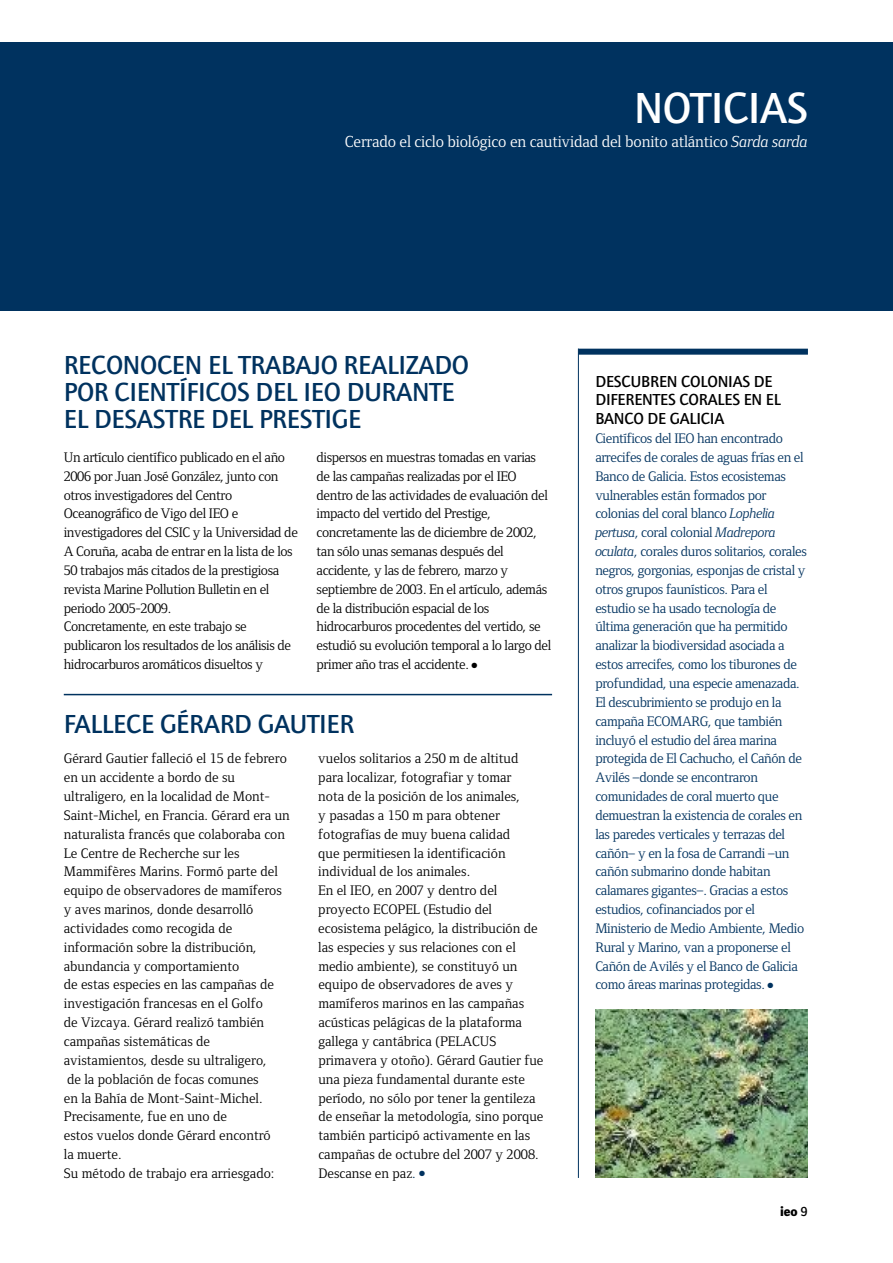
<style>
.page{position:relative;width:893px;height:1263px;background:#fff}
.page>*{position:absolute;margin:0;border:0;box-sizing:border-box;transform-origin:0 0}
.t1{font:500 45px "Foundry Journal";letter-spacing:-.01em;color:#fff}
.t2{font:500 27px/27px "Foundry Journal";letter-spacing:-.01em;color:#00325f}
.t3{font:16.5px "Foundry Form Serif";letter-spacing:-.01em;color:#fff}
.t4{font:500 16.5px/18.9px "Foundry Journal";letter-spacing:-.01em;color:#000}
.t5{font:14.25px/18.9px "Foundry Form Serif";color:#000}
.t6{font:14.25px/18.9px "Foundry Form Serif";letter-spacing:-.025em;color:#00325f}
.t7{font:14.25px/18.9px "Foundry Form Serif";letter-spacing:-.025em;color:#000}
.t8{font:700 13.5px "Foundry Journal";color:#000}
.s1{font-style:italic}
.s2{color:#00325f}
.s3{font-weight:500}
</style>
<div class="page">
<div style="left:0;top:43px;width:893px;height:268px;background:#00325f"></div>
<div style="left:578px;top:349px;width:230px;height:6px;background:#00325f"></div>
<hr style="left:578px;top:349px;width:1px;height:829px;background:#00325f">
<img style="left:595px;top:1010px;width:213px;height:168px">
<hr style="left:64px;top:694px;width:488px;height:1px;background:#00325f">
<h1 class="t1" style="left:634px;top:91px;width:175px">NOTICIAS</h1>
<p class="t3" style="left:345px;top:132px;width:464px">Cerrado el ciclo biológico en cautividad del bonito atlántico <span class="s1">Sarda sarda</span></p>
<h2 class="t2" style="left:64px;top:353px;width:407px">RECONOCEN EL TRABAJO REALIZADO<br>POR CIENTÍFICOS DEL IEO DURANTE<br>EL DESASTRE DEL PRESTIGE</h2>
<p class="t7" style="left:64px;top:447px;width:236px">Un artículo científico publicado en el año 2006 por Juan José González, junto con otros investigadores del Centro Oceanográfico de Vigo del IEO e investigadores del CSIC y la Universidad de A Coruña, acaba de entrar en la lista de los 50 trabajos más citados de la prestigiosa revista Marine Pollution Bulletin en el periodo 2005-2009.<br>Concretamente, en este trabajo se publicaron los resultados de los análisis de hidrocarburos aromáticos disueltos y</p>
<p class="t7" style="left:317px;top:447px;width:236px">dispersos en muestras tomadas en varias de las campañas realizadas por el IEO dentro de las actividades de evaluación del impacto del vertido del Prestige, concretamente las de diciembre de 2002, tan sólo unas semanas después del accidente, y las de febrero, marzo y septiembre de 2003. En el artículo, además de la distribución espacial de los hidrocarburos procedentes del vertido, se estudió su evolución temporal a lo largo del primer año tras el accidente. ●</p>
<h2 class="t2" style="left:64px;top:712px;width:292px">FALLECE GÉRARD GAUTIER</h2>
<p class="t5" style="left:64px;top:749px;width:227px">Gérard Gautier falleció el 15 de febrero en un accidente a bordo de su ultraligero, en la localidad de Mont-Saint-Michel, en Francia. Gérard era un naturalista francés que colaboraba con Le Centre de Recherche sur les Mammifères Marins. Formó parte del equipo de observadores de mamíferos y aves marinos, donde desarrolló actividades como recogida de información sobre la distribución, abundancia y comportamiento<br>de estas especies en las campañas de investigación francesas en el Golfo<br>de Vizcaya. Gérard realizó también campañas sistemáticas de avistamientos, desde su ultraligero,<br>de la población de focas comunes<br>en la Bahía de Mont-Saint-Michel.<br>Precisamente, fue en uno de<br>estos vuelos donde Gérard encontró<br>la muerte.<br>Su método de trabajo era arriesgado:</p>
<p class="t5" style="left:318px;top:749px;width:227px">vuelos solitarios a 250 m de altitud para localizar, fotografiar y tomar<br>nota de la posición de los animales,<br>y pasadas a 150 m para obtener fotografías de muy buena calidad<br>que permitiesen la identificación individual de los animales.<br>En el IEO, en 2007 y dentro del proyecto ECOPEL (Estudio del ecosistema pelágico, la distribución de las especies y sus relaciones con el medio ambiente), se constituyó un equipo de observadores de aves y mamíferos marinos en las campañas acústicas pelágicas de la plataforma gallega y cantábrica (PELACUS primavera y otoño). Gérard Gautier fue una pieza fundamental durante este período, no sólo por tener la gentileza de enseñar la metodología, sino porque también participó activamente en las campañas de octubre del 2007 y 2008.<br>Descanse en paz<span class="s2">.</span> <span class="s2">●</span></p>
<p class="t4" style="left:595px;top:373px;width:187px">DESCUBREN COLONIAS DE<br>DIFERENTES CORALES EN EL<br>BANCO DE GALICIA</p>
<p class="t6" style="left:595px;top:429px;width:213px">Científicos del IEO han encontrado arrecifes de corales de aguas frías en el Banco de Galicia. Estos ecosistemas vulnerables están formados por colonias del coral blanco <span class="s1">Lophelia pertusa</span>, coral colonial <span class="s1">Madrepora oculata</span>, corales duros solitarios, corales negros, gorgonias, esponjas de cristal y otros grupos faunísticos. Para el estudio se ha usado tecnología de última generación que ha permitido analizar la biodiversidad asociada a estos arrecifes, como los tiburones de profundidad, una especie amenazada.<br>El descubrimiento se produjo en la campaña ECOMARG, que también incluyó el estudio del área marina protegida de El Cachucho, el Cañón de Avilés –donde se encontraron comunidades de coral muerto que demuestran la existencia de corales en las paredes verticales y terrazas del cañón– y en la fosa de Carrandi –un cañón submarino donde habitan calamares gigantes–. Gracias a estos estudios, cofinanciados por el Ministerio de Medio Ambiente, Medio Rural y Marino, van a proponerse el Cañón de Avilés y el Banco de Galicia como áreas marinas protegidas. ●</p>
<p class="t8" style="left:780px;top:1204px;width:29px">ieo <span class="s3">9</span></p>
</div>
